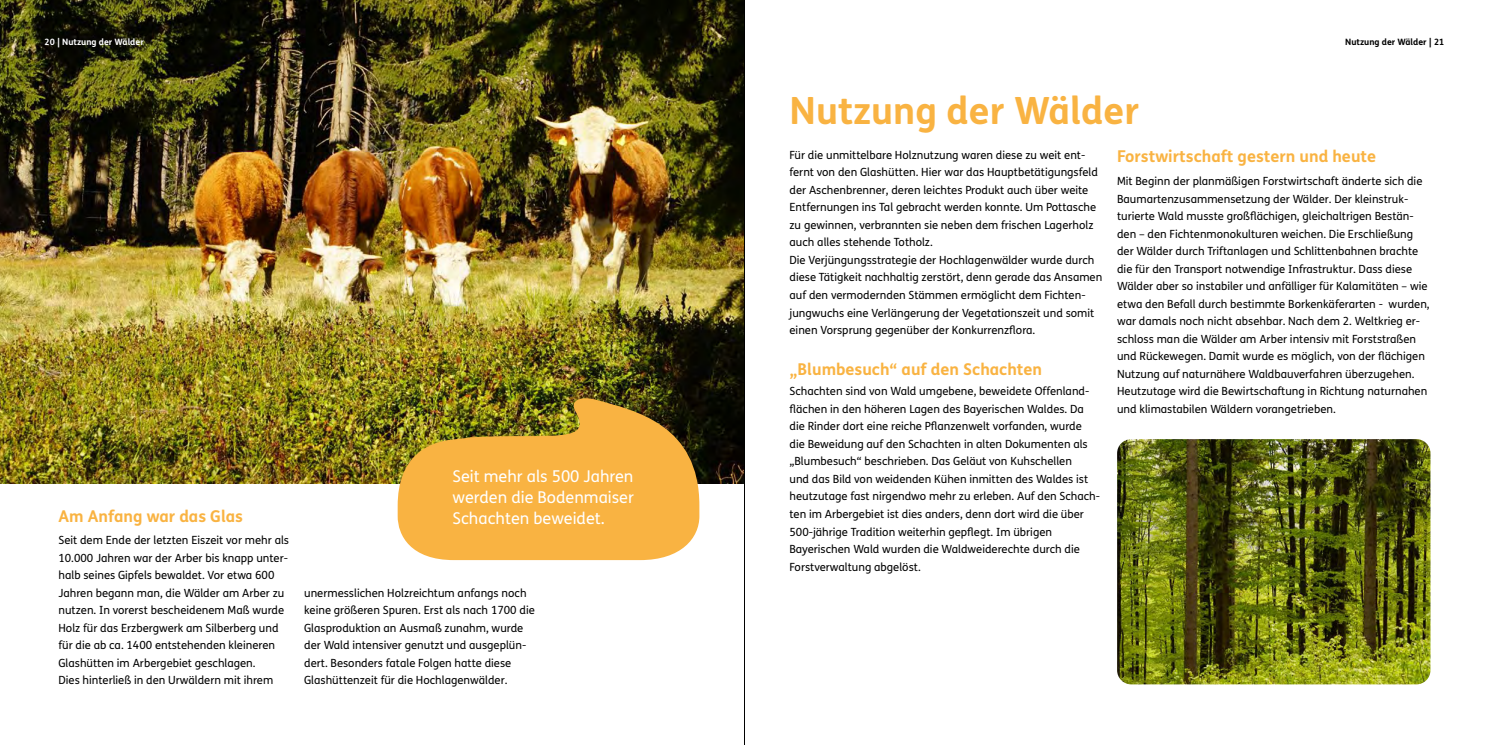
<style>
.page{position:relative;width:1489px;height:745px;background:#fff}
.page>*{position:absolute;margin:0;border:0;box-sizing:border-box;transform-origin:0 0}
.t1{font:700 37.5px "FS Me";color:#f9b342}
.t2{font:700 16.25px "FS Me";color:#f9b342}
.t3{font:16.25px/21.2px "FS Me";color:#fff;text-align:justify}
.t4{font:11.25px/17.5px "FS Me";color:#000}
.t5{font:700 8.75px "FS Me";color:#fff}
.t6{font:700 8.75px "FS Me";color:#000}
.s1{color:#000}
</style>
<div class="page">
<img style="left:0;top:0;width:744px;height:482px">
<img style="left:1117px;top:439px;width:313px;height:245px">
<hr style="left:744px;top:0;width:1px;height:744px;background:#000">
<img style="left:397px;top:395px;width:302px;height:164px">
<p class="t5" style="left:45px;top:35px;width:101px"><span class="s1">20</span> | Nutzung der Wälder</p>
<p class="t6" style="left:1344px;top:35px;width:101px">Nutzung der Wälder | 21</p>
<h2 class="t2" style="left:58px;top:503px;width:186px">Am Anfang war das Glas</h2>
<p class="t4" style="left:58px;top:531px;width:232px">Seit dem Ende der letzten Eiszeit vor mehr als 10.000 Jahren war der Arber bis knapp unter&shy;halb seines Gipfels bewaldet. Vor etwa 600<br>Jahren begann man, die Wälder am Arber zu nutzen. In vorerst bescheidenem Maß wurde Holz für das Erzbergwerk am Silberberg und für die ab ca. 1400 entstehenden kleineren Glashütten im Arbergebiet geschlagen.<br>Dies hinterließ in den Urwäldern mit ihrem</p>
<h2 class="t3" style="left:452px;top:464px;width:183px">Seit mehr als 500 Jahren werden die Bodenmaiser Schachten beweidet.</h2>
<p class="t4" style="left:304px;top:583px;width:232px">unermesslichen Holzreichtum anfangs noch keine größeren Spuren. Erst als nach 1700 die Glasproduktion an Ausmaß zunahm, wurde der Wald intensiver genutzt und ausgeplün&shy;dert. Besonders fatale Folgen hatte diese Glashüttenzeit für die Hochlagenwälder.</p>
<h1 class="t1" style="left:789px;top:81px;width:351px">Nutzung der Wälder</h1>
<h2 class="t2" style="left:1116px;top:144px;width:260px">Forstwirtschaft gestern und heute</h2>
<p class="t4" style="left:1116px;top:172px;width:314px">Mit Beginn der planmäßigen Forstwirtschaft änderte sich die Baumartenzusammensetzung der Wälder. Der kleinstruk&shy;turierte Wald musste großflächigen, gleichaltrigen Bestän&shy;den – den Fichtenmonokulturen weichen. Die Erschließung der Wälder durch Triftanlagen und Schlittenbahnen brachte die für den Transport notwendige Infrastruktur. Dass diese Wälder aber so instabiler und anfälliger für Kalamitäten – wie etwa den Befall durch bestimmte Borkenkäferarten - wurden, war damals noch nicht absehbar. Nach dem 2. Weltkrieg er&shy;schloss man die Wälder am Arber intensiv mit Forststraßen und Rückewegen. Damit wurde es möglich, von der flächigen Nutzung auf naturnähere Waldbauverfahren überzugehen.<br>Heutzutage wird die Bewirtschaftung in Richtung naturnahen und klimastabilen Wäldern vorangetrieben.</p>
<p class="t4" style="left:789px;top:146px;width:314px">Für die unmittelbare Holznutzung waren diese zu weit ent&shy;fernt von den Glashütten. Hier war das Hauptbetätigungsfeld der Aschenbrenner, deren leichtes Produkt auch über weite Entfernungen ins Tal gebracht werden konnte. Um Pottasche zu gewinnen, verbrannten sie neben dem frischen Lagerholz auch alles stehende Totholz.<br>Die Verjüngungsstrategie der Hochlagenwälder wurde durch diese Tätigkeit nachhaltig zerstört, denn gerade das Ansamen auf den vermodernden Stämmen ermöglicht dem Fichten&shy;jungwuchs eine Verlängerung der Vegetationszeit und somit einen Vorsprung gegenüber der Konkurrenzflora.</p>
<h2 class="t2" style="left:789px;top:357px;width:254px">„Blumbesuch“ auf den Schachten</h2>
<p class="t4" style="left:789px;top:382px;width:312px">Schachten sind von Wald umgebene, beweidete Offenland&shy;flächen in den höheren Lagen des Bayerischen Waldes. Da die Rinder dort eine reiche Pflanzenwelt vorfanden, wurde die Beweidung auf den Schachten in alten Dokumenten als „Blumbesuch“ beschrieben. Das Geläut von Kuhschellen<br>und das Bild von weidenden Kühen inmitten des Waldes ist heutzutage fast nirgendwo mehr zu erleben. Auf den Schach&shy;ten im Arbergebiet ist dies anders, denn dort wird die über 500-jährige Tradition weiterhin gepflegt. Im übrigen Bayerischen Wald wurden die Waldweiderechte durch die Forstverwaltung abgelöst.</p>
</div>
